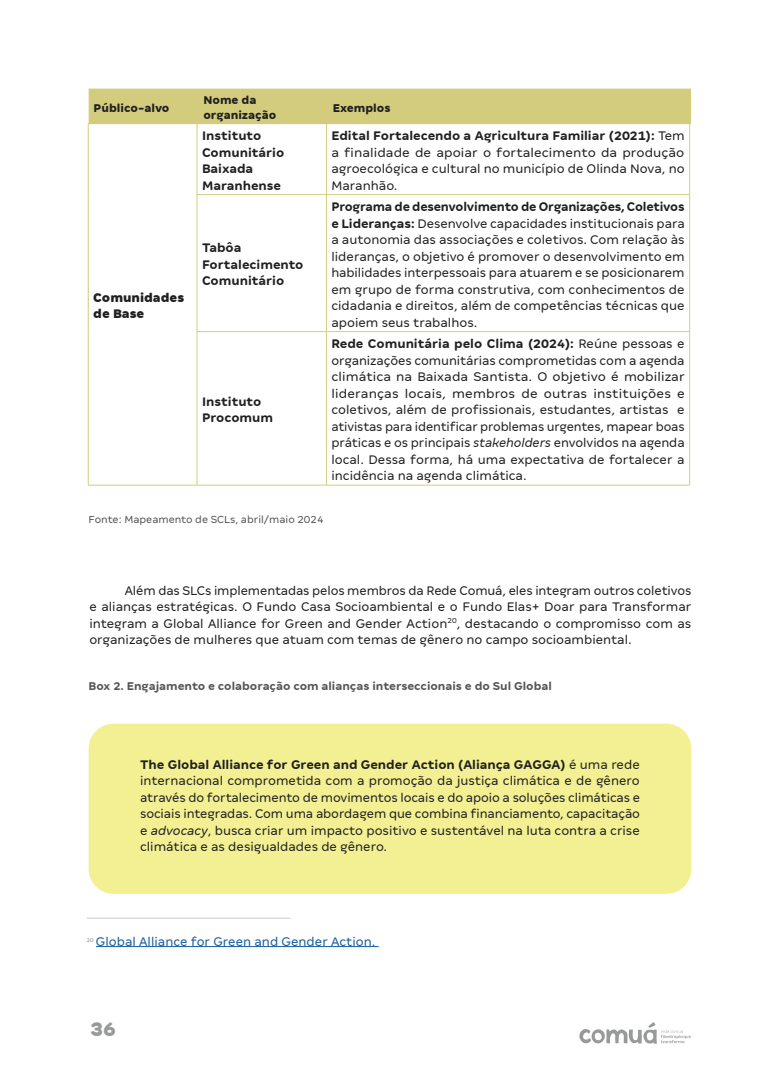
<style>
.page{position:relative;width:780px;height:1088px;background:#fff}
.page>*{position:absolute;margin:0;border:0;box-sizing:border-box;transform-origin:0 0}
.t1{font:900 21.88px "Comum Text";color:#989999}
.Body{font:13.75px/16.5px "Comum Text";color:#1f2020;text-align:justify}
.t2{font:700 13.75px/16.5px "Comum Text";color:#1f2020}
.t3{font:13.75px "Comum Text";color:#175d9e}
.t4{font:900 13.75px/16.5px "Comum Text";color:#1f2020}
.t5{font:700 12.5px "Comum Text";color:#555}
.t6{font:800 12.5px/15px "Comum Text";color:#1f2020}
.Legenda{font:11.25px "Comum Text";color:#555}
.t7{font:5.88px "Comum Text";color:#888787}
.s1{font-weight:700}
.s2{font-style:italic}
</style>
<div class="page">
<svg style="left:579px;top:1022px;width:111px;height:22px"></svg>
<hr style="left:88px;top:123px;width:109px;height:1px;background:#d4cc7d">
<hr style="left:88px;top:124px;width:1px;height:71px;background:#d4cc7d">
<hr style="left:88px;top:195px;width:1px;height:137px;background:#d4cc7d">
<hr style="left:88px;top:332px;width:1px;height:153px;background:#d4cc7d">
<hr style="left:88px;top:485px;width:109px;height:1px;background:#d4cc7d">
<hr style="left:197px;top:124px;width:1px;height:70px;background:#d4cc7d">
<hr style="left:326px;top:124px;width:1px;height:70px;background:#d4cc7d">
<hr style="left:689px;top:124px;width:1px;height:70px;background:#d4cc7d">
<hr style="left:197px;top:194px;width:129px;height:1px;background:#d4cc7d">
<hr style="left:197px;top:195px;width:1px;height:136px;background:#d4cc7d">
<hr style="left:326px;top:194px;width:363px;height:1px;background:#d4cc7d">
<hr style="left:326px;top:195px;width:1px;height:136px;background:#d4cc7d">
<hr style="left:689px;top:195px;width:1px;height:136px;background:#d4cc7d">
<hr style="left:197px;top:331px;width:129px;height:1px;background:#d4cc7d">
<hr style="left:197px;top:332px;width:1px;height:153px;background:#d4cc7d">
<hr style="left:326px;top:331px;width:363px;height:1px;background:#d4cc7d">
<hr style="left:326px;top:332px;width:1px;height:153px;background:#d4cc7d">
<hr style="left:689px;top:332px;width:1px;height:153px;background:#d4cc7d">
<hr style="left:197px;top:485px;width:129px;height:1px;background:#d4cc7d">
<hr style="left:326px;top:485px;width:363px;height:1px;background:#d4cc7d">
<div style="left:89px;top:89px;width:602px;height:35px;background:#d4cc7d"></div>
<div style="left:89px;top:724px;width:602px;height:170px;background:#f3ef93;border-radius:25px"></div>
<hr style="left:96px;top:946px;width:282px;height:1px;background:#175d9e">
<hr style="left:87px;top:918px;width:204px;height:1px;background:#ceccca">
<p class="t6" style="left:94px;top:100px;width:77px">Público-alvo</p>
<p class="t6" style="left:203px;top:92px;width:74px">Nome da organização</p>
<p class="t6" style="left:333px;top:100px;width:59px">Exemplos</p>
<p class="t4" style="left:93px;top:289px;width:92px">Comunidades de Base</p>
<p class="t2" style="left:202px;top:127px;width:84px">Instituto<br>Comunitário<br>Baixada<br>Maranhense</p>
<p class="Body" style="left:331px;top:127px;width:355px"><span class="s1">Edital Fortalecendo a Agricultura Familiar (2021):</span> Tem a finalidade de apoiar o fortalecimento da produção agroecológica e cultural no município de Olinda Nova, no Maranhão.</p>
<p class="t2" style="left:202px;top:240px;width:103px">Tabôa<br>Fortalecimento<br>Comunitário</p>
<p class="t2" style="left:202px;top:393px;width:73px">Instituto<br>Procomum</p>
<p class="Body" style="left:331px;top:198px;width:355px"><span class="s1">Programa de desenvolvimento de Organizações, Coletivos e Lideranças:</span> Desenvolve capacidades institucionais para a autonomia das associações e coletivos. Com relação às lideranças, o objetivo é promover o desenvolvimento em habilidades interpessoais para atuarem e se posicionarem em grupo de forma construtiva, com conhecimentos de cidadania e direitos, além de competências técnicas que apoiem seus trabalhos.</p>
<p class="Body" style="left:331px;top:335px;width:355px"><span class="s1">Rede Comunitária pelo Clima (2024):</span> Reúne pessoas e organizações comunitárias comprometidas com a agenda climática na Baixada Santista. O objetivo é mobilizar lideranças locais, membros de outras instituições e coletivos, além de profissionais, estudantes, artistas e ativistas para identificar problemas urgentes, mapear boas práticas e os principais <span class="s2">stakeholders</span> envolvidos na agenda local. Dessa forma, há uma expectativa de fortalecer a incidência na agenda climática.</p>
<p class="Legenda" style="left:89px;top:513px;width:236px">Fonte: Mapeamento de SCLs, abril/maio 2024</p>
<p class="Body" style="left:89px;top:582px;width:603px;text-indent:35px">Além das SLCs implementadas pelos membros da Rede Comuá, eles integram outros coletivos e alianças estratégicas. O Fundo Casa Socioambiental e o Fundo Elas+ Doar para Transformar integram a Global Alliance for Green and Gender Action<sup>20</sup>, destacando o compromisso com as organizações de mulheres que atuam com temas de gênero no campo socioambiental.</p>
<p class="t5" style="left:89px;top:679px;width:465px">Box 2. Engajamento e colaboração com alianças interseccionais e do Sul Global</p>
<p class="Body" style="left:140px;top:756px;width:501px"><span class="s1">The Global Alliance for Green and Gender Action (Aliança GAGGA)</span> é uma rede internacional comprometida com a promoção da justiça climática e de gênero através do fortalecimento de movimentos locais e do apoio a soluções climáticas e sociais integradas. Com uma abordagem que combina financiamento, capacitação e <span class="s2">advocacy</span>, busca criar um impacto positivo e sustentável na luta contra a crise climática e as desigualdades de gênero.</p>
<p class="t7" style="left:87px;top:937px;width:8px">20</p>
<p class="t3" style="left:96px;top:933px;width:281px">Global Alliance for Green and Gender Action.</p>
<h1 class="t1" style="left:90px;top:1016px;width:27px">36</h1>
</div>
